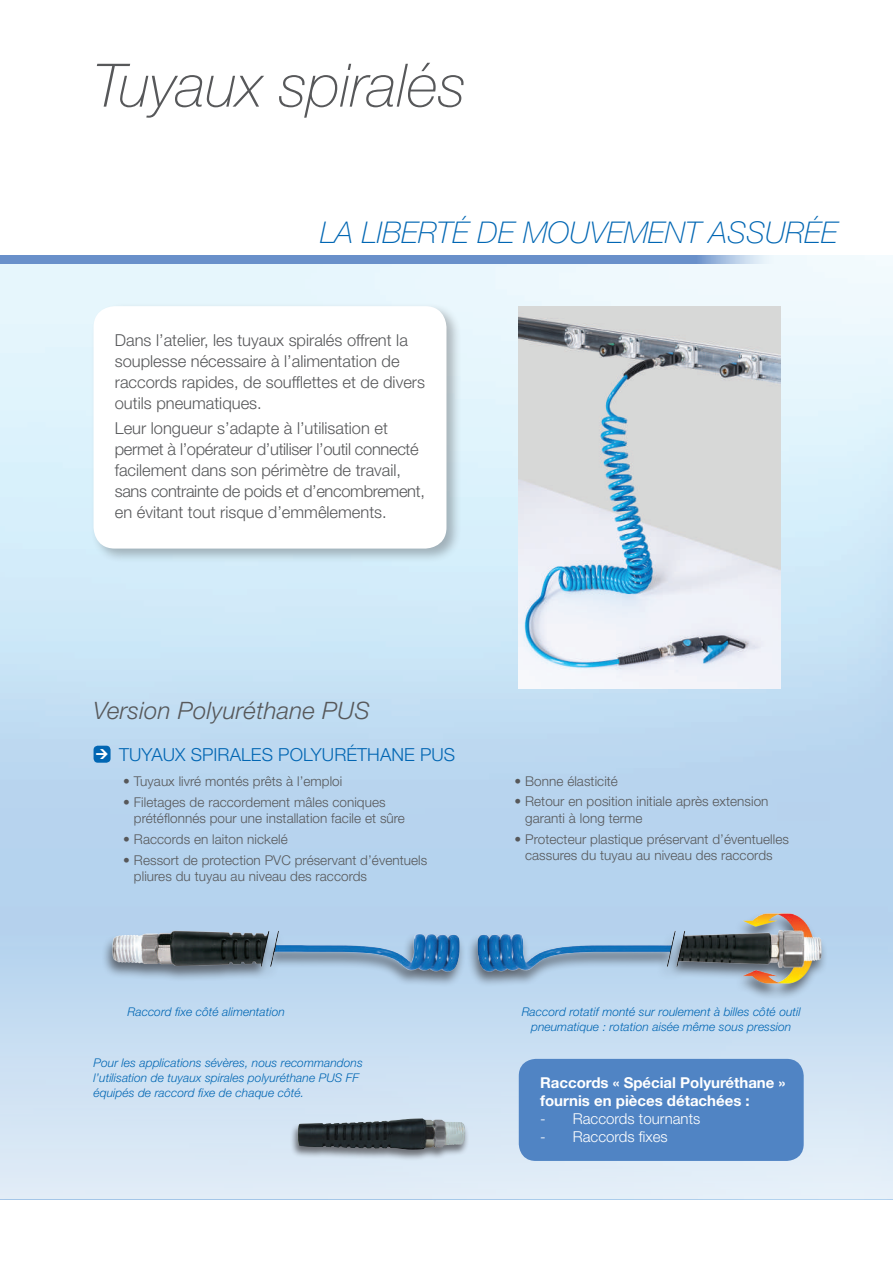
<style>
.page{position:relative;width:893px;height:1263px;background:#fff}
.page>*{position:absolute;margin:0;border:0;box-sizing:border-box;transform-origin:0 0}
.t1{font:italic 100 60px "Helvetica Neue LT Std";color:#57585a}
.t2{font:italic 100 30px "Helvetica Neue LT Std";color:#0166b3}
.t3{font:italic 300 24px "Helvetica Neue LT Std";letter-spacing:.01em;color:#57585a}
.t4{font:300 18px "Helvetica Neue LT Std";letter-spacing:.005em;color:#0166b3}
.t5{font:300 16.5px/21px "Helvetica Neue LT Std";color:#57585a}
.t6{font:700 15px/18px "Helvetica Neue LT Std";color:#fff}
.t7{font:300 15px "Helvetica Neue LT Std";color:#fff}
.t8{font:300 13.5px/16.5px "Helvetica Neue LT Std";letter-spacing:.005em;color:#57585a}
.t9{font:italic 300 12px/15px "Helvetica Neue LT Std";letter-spacing:.005em;color:#0166b3;text-align:center}
</style>
<div class="page">
<img style="left:0;top:264px;width:893px;height:586px">
<svg style="left:0;top:255px;width:893px;height:9px;background:#82a3d3"></svg>
<div style="left:0;top:850px;width:893px;height:349px;background:linear-gradient(to bottom,#accdec,#e1ecf7)"></div>
<div style="left:91px;top:303px;width:371px;height:260px;background:#231f20;opacity:.3"></div>
<div style="left:94px;top:306px;width:352px;height:243px;background:#fff;border-radius:21px"></div>
<div style="left:94px;top:746px;width:17px;height:17px;background:#0166b3;border-radius:4px"></div>
<img style="left:95px;top:893px;width:743px;height:112px">
<img style="left:519px;top:306px;width:262px;height:383px">
<div style="left:290px;top:1118px;width:179px;height:43px;background:#231f20;opacity:.6"></div>
<img style="left:298px;top:1118px;width:155px;height:32px">
<div style="left:519px;top:1059px;width:285px;height:102px;background:#5084c4;border-radius:17px"></div>
<h1 class="t1" style="left:94px;top:51px;width:374px">Tuyaux spiralés</h1>
<h2 class="t2" style="left:320px;top:215px;width:519px">LA LIBERTÉ DE MOUVEMENT ASSURÉE</h2>
<p class="t5" style="left:115px;top:329px;width:312px">Dans l’atelier, les tuyaux spiralés offrent la souplesse nécessaire à l’alimentation de raccords rapides, de soufflettes et de divers outils pneumatiques.</p>
<p class="t5" style="left:115px;top:417px;width:312px">Leur longueur s’adapte à l’utilisation et permet à l’opérateur d’utiliser l’outil connecté facilement dans son périmètre de travail, sans contrainte de poids et d’encombrement, en évitant tout risque d’emmêlements.</p>
<h3 class="t3" style="left:94px;top:696px;width:278px">Version Polyuréthane PUS</h3>
<h3 class="t4" style="left:119px;top:744px;width:338px">TUYAUX SPIRALES POLYURÉTHANE PUS</h3>
<p class="t8" style="left:123px;top:773px;width:221px">• Tuyaux livré montés prêts à l’emploi</p>
<p class="t8" style="left:134px;top:794px;width:272px;text-indent:-11px">• Filetages de raccordement mâles coniques prétéflonnés pour une installation facile et sûre</p>
<p class="t8" style="left:123px;top:831px;width:166px">• Raccords en laiton nickelé</p>
<p class="t8" style="left:134px;top:852px;width:295px;text-indent:-11px">• Ressort de protection PVC préservant d’éventuels pliures du tuyau au niveau des raccords</p>
<p class="t8" style="left:514px;top:772px;width:105px">• Bonne élasticité</p>
<p class="t8" style="left:525px;top:793px;width:245px;text-indent:-11px">• Retour en position initiale après extension garanti à long terme</p>
<p class="t8" style="left:514px;top:830px;width:276px;text-align:center">• Protecteur plastique préservant d’éventuelles cassures du tuyau au niveau des raccords</p>
<p class="t9" style="left:128px;top:1004px;width:159px">Raccord fixe côté alimentation</p>
<p class="t9" style="left:522px;top:1004px;width:280px">Raccord rotatif monté sur roulement à billes côté outil pneumatique : rotation aisée même sous pression</p>
<p class="t9" style="left:94px;top:1055px;width:271px;text-align:left">Pour les applications sévères, nous recommandons l’utilisation de tuyaux spirales polyuréthane PUS FF équipés de raccord fixe de chaque côté.</p>
<p class="t6" style="left:540px;top:1073px;width:247px">Raccords « Spécial Polyuréthane » fournis en pièces détachées :</p>
<p class="t7" style="left:540px;top:1110px;width:162px">- Raccords tournants</p>
<p class="t7" style="left:540px;top:1128px;width:129px">- Raccords fixes</p>
</div>
